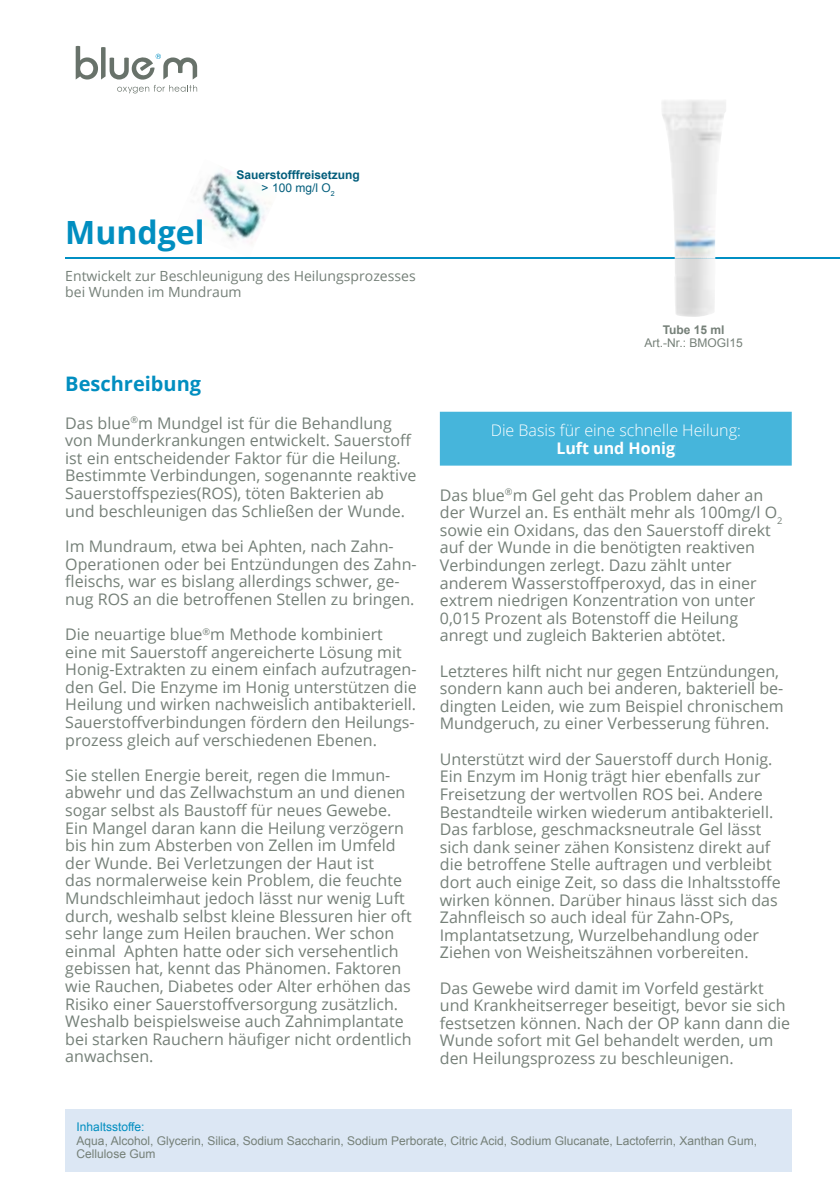
<style>
.page{position:relative;width:840px;height:1191px;background:#fff}
.page>*{position:absolute;margin:0;border:0;box-sizing:border-box;transform-origin:0 0}
.t1{font:700 32px "Open Sans";color:#018ec0}
.t2{font:700 20px "Open Sans";color:#018ec0}
.t3{font:16px/17.6px "Open Sans";color:#758078}
.t4{font:300 16px "Open Sans";color:#fff}
.t5{font:700 16px "Open Sans";color:#fff}
.t6{font:14px/15.4px "Open Sans";color:#758078}
.t7{font:12px/13.2px "Arial";color:#758078}
.t8{font:700 12px/13.2px "Arial";color:#035e7c;text-align:center}
.t9{font:12px "Arial";color:#018ec0}
.t10{font:700 12px "Arial";color:#758078}
.s1{font-weight:400}
</style>
<div class="page">
<img style="left:202px;top:170px;width:68px;height:74px">
<div style="left:65px;top:1109px;width:726px;height:63px;background:#dce7f4"></div>
<svg style="left:76px;top:46px;width:121px;height:47px"></svg>
<hr style="left:65px;top:257px;width:774px;height:2px;background:#008fc3">
<img style="left:662px;top:100px;width:63px;height:217px">
<img style="left:674px;top:257px;width:40px;height:2px">
<div style="left:439px;top:412px;width:352px;height:53px;background:#46b5db"></div>
<div style="left:492px;top:424px;width:247px;height:16px;background:#46b5db"></div>
<div style="left:557px;top:441px;width:117px;height:16px;background:#46b5db"></div>
<h1 class="t1" style="left:65px;top:210px;width:141px">Mundgel</h1>
<p class="t8" style="left:236px;top:168px;width:125px">Sauerstofffreisetzung <span class="s1">&gt; 100 mg/l O</span><sub>2</sub></p>
<p class="t6" style="left:65px;top:268px;width:352px">Entwickelt zur Beschleunigung des Heilungsprozesses bei Wunden im Mundraum</p>
<p class="t2" style="left:65px;top:370px;width:137px">Beschreibung</p>
<p class="t3" style="left:65px;top:413px;width:352px">Das blue<sup>®</sup>m Mundgel ist für die Behandlung von Munderkrankungen entwickelt. Sauerstoff ist ein entscheidender Faktor für die Heilung.<br>Bestimmte Verbindungen, sogenannte reaktive Sauerstoffspezies(ROS), töten Bakterien ab und beschleunigen das Schließen der Wunde.</p>
<p class="t3" style="left:65px;top:537px;width:353px">Im Mundraum, etwa bei Aphten, nach Zahn-Operationen oder bei Entzündungen des Zahn&shy;fleischs, war es bislang allerdings schwer, ge&shy;nug ROS an die betroffenen Stellen zu bringen.</p>
<p class="t3" style="left:65px;top:625px;width:353px">Die neuartige blue<sup>®</sup>m Methode kombiniert eine mit Sauerstoff angereicherte Lösung mit Honig-Extrakten zu einem einfach aufzutragen&shy;den Gel. Die Enzyme im Honig unterstützen die Heilung und wirken nachweislich antibakteriell.<br>Sauerstoffverbindungen fördern den Heilungs&shy;prozess gleich auf verschiedenen Ebenen.</p>
<p class="t3" style="left:65px;top:765px;width:348px">Sie stellen Energie bereit, regen die Immun&shy;abwehr und das Zellwachstum an und dienen sogar selbst als Baustoff für neues Gewebe.<br>Ein Mangel daran kann die Heilung verzögern bis hin zum Absterben von Zellen im Umfeld der Wunde. Bei Verletzungen der Haut ist<br>das normalerweise kein Problem, die feuchte Mundschleimhaut jedoch lässt nur wenig Luft durch, weshalb selbst kleine Blessuren hier oft sehr lange zum Heilen brauchen. Wer schon einmal Aphten hatte oder sich versehentlich gebissen hat, kennt das Phänomen. Faktoren wie Rauchen, Diabetes oder Alter erhöhen das Risiko einer Sauerstoffversorgung zusätzlich.<br>Weshalb beispielsweise auch Zahnimplantate bei starken Rauchern häufiger nicht ordentlich anwachsen.</p>
<p class="t10" style="left:662px;top:322px;width:63px">Tube 15 ml</p>
<p class="t7" style="left:644px;top:336px;width:100px">Art.-Nr.: BMOGI15</p>
<p class="t4" style="left:490px;top:419px;width:251px">Die Basis für eine schnelle Heilung:</p>
<p class="t5" style="left:556px;top:436px;width:120px">Luft und Honig</p>
<p class="t3" style="left:439px;top:485px;width:344px">Das blue<sup>®</sup>m Gel geht das Problem daher an der Wurzel an. Es enthält mehr als 100mg/l O<sub>2 </sub>sowie ein Oxidans, das den Sauerstoff direkt auf der Wunde in die benötigten reaktiven Verbindungen zerlegt. Dazu zählt unter anderem Wasserstoffperoxyd, das in einer extrem niedrigen Konzentration von unter 0,015 Prozent als Botenstoff die Heilung anregt und zugleich Bakterien abtötet.</p>
<p class="t3" style="left:439px;top:661px;width:345px">Letzteres hilft nicht nur gegen Entzündungen, sondern kann auch bei anderen, bakteriell be&shy;dingten Leiden, wie zum Beispiel chronischem Mundgeruch, zu einer Verbesserung führen.</p>
<p class="t3" style="left:439px;top:749px;width:342px">Unterstützt wird der Sauerstoff durch Honig.<br>Ein Enzym im Honig trägt hier ebenfalls zur Freisetzung der wertvollen ROS bei. Andere Bestandteile wirken wiederum antibakteriell.<br>Das farblose, geschmacksneutrale Gel lässt sich dank seiner zähen Konsistenz direkt auf die betroffene Stelle auftragen und verbleibt dort auch einige Zeit, so dass die Inhaltsstoffe wirken können. Darüber hinaus lässt sich das Zahnfleisch so auch ideal für Zahn-OPs, Implantatsetzung, Wurzelbehandlung oder Ziehen von Weisheitszähnen vorbereiten.</p>
<p class="t3" style="left:439px;top:978px;width:352px">Das Gewebe wird damit im Vorfeld gestärkt und Krankheitserreger beseitigt, bevor sie sich festsetzen können. Nach der OP kann dann die Wunde sofort mit Gel behandelt werden, um den Heilungsprozess zu beschleunigen.</p>
<p class="t9" style="left:77px;top:1119px;width:69px">Inhaltsstoffe:</p>
<p class="t7" style="left:77px;top:1134px;width:681px">Aqua, Alcohol, Glycerin, Silica, Sodium Saccharin, Sodium Perborate, Citric Acid, Sodium Glucanate, Lactoferrin, Xanthan Gum,<br>Cellulose Gum</p>
</div>
